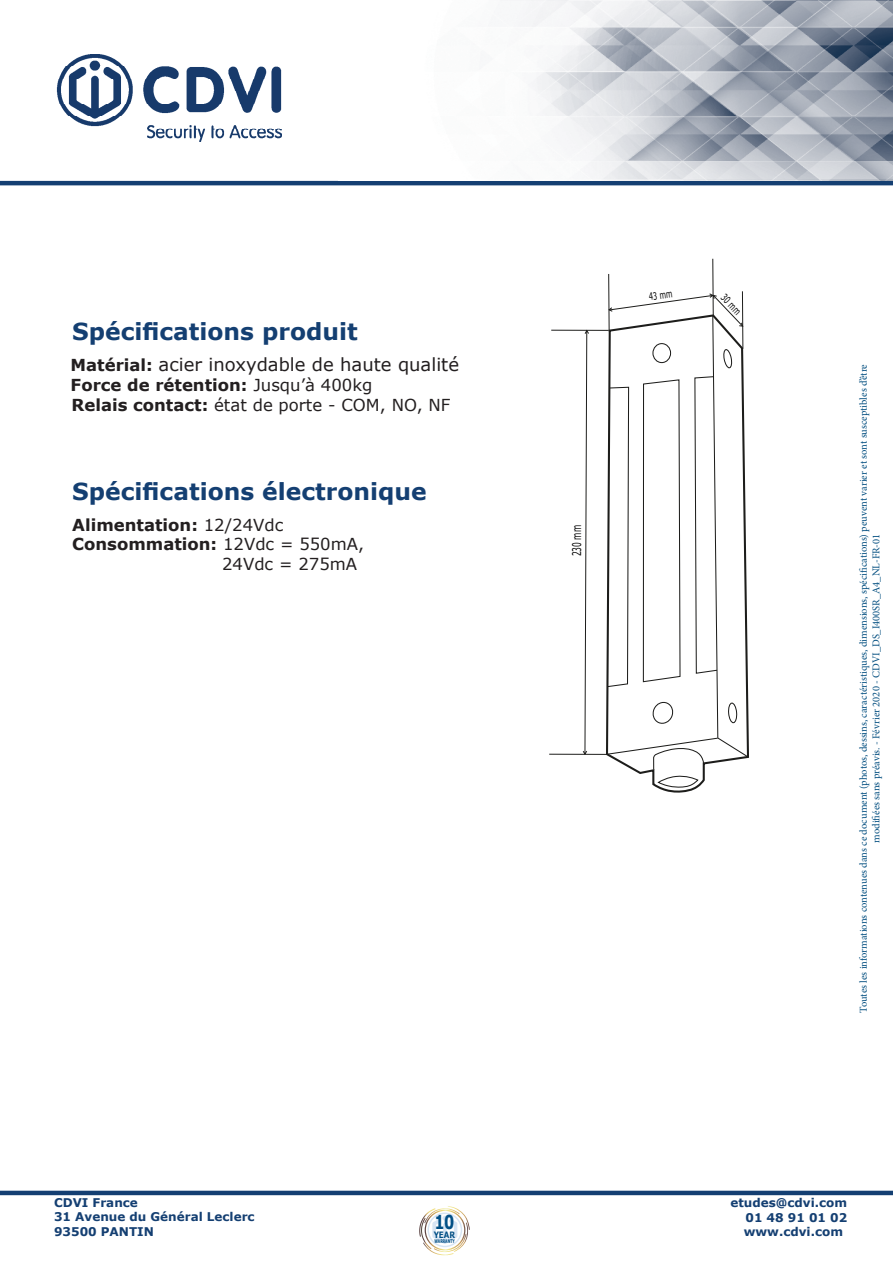
<style>
.page{position:relative;width:893px;height:1263px;background:#fff}
.page>*{position:absolute;margin:0;border:0;box-sizing:border-box;transform-origin:0 0}
.t1{font:700 23.4px "Verdana";color:#143f72}
.t2{font:700 19.2px "Verdana";color:#014f85;scale:.75 1}
.t3{font:18px "Verdana";color:#231f20}
.t4{font:700 16.5px "Verdana";color:#231f20}
.t5{font:16.5px "Verdana";color:#231f20}
.t6{font:12.15px "Verdana";color:#000;scale:.61 1}
.t7{font:700 12px/14.4px "Verdana";color:#143f72}
.t8{font:10.5px/12.6px "Minion Pro";color:#014d7f;text-align:center}
.t9{font:10.2px "Verdana";color:#000;scale:.65 1}
.t10{font:700 8.85px "Verdana";color:#014f85;scale:.82 1}
.t11{font:700 5.1px "Verdana";color:#014f85;scale:.62 1}
.s1{font-weight:700;font-size:16.5px}
.s2{font-weight:400}
.s3{font-weight:700}
</style>
<div class="page">
<hr style="left:0;top:1191px;width:893px;height:4px;background:#143f72">
<img style="left:56px;top:54px;width:226px;height:88px">
<svg style="left:419px;top:1206px;width:51px;height:49px"></svg>
<hr style="left:0;top:181px;width:893px;height:4px;background:#143f72">
<hr style="left:549px;top:754px;width:58px;height:1px;background:#1d1d1b">
<svg style="left:551px;top:258px;width:198px;height:530px"></svg>
<img style="left:501px;top:0;width:392px;height:181px">
<p class="t1" style="left:72px;top:315px;width:287px">Spécifications produit</p>
<p class="t3" style="left:71px;top:352px;width:390px"><span class="s1">Matérial:</span> acier inoxydable de haute qualité</p>
<p class="t4" style="left:71px;top:373px;width:303px">Force de rétention: <span class="s2">Jusqu’à 400kg</span></p>
<p class="t5" style="left:72px;top:394px;width:380px"><span class="s3">Relais contact:</span> état de porte - COM, NO, NF</p>
<p class="t1" style="left:72px;top:474px;width:356px">Spécifications électronique</p>
<p class="t4" style="left:72px;top:513px;width:213px">Alimentation: <span class="s2">12/24Vdc</span></p>
<p class="t4" style="left:72px;top:533px;width:293px">Consommation: <span class="s2">12Vdc = 550mA,</span></p>
<p class="t5" style="left:222px;top:553px;width:137px">24Vdc = 275mA</p>
<p class="t9" style="left:648px;top:290px;width:38px;rotate:-8deg">43 mm</p>
<p class="t9" style="left:728px;top:291px;width:38px;rotate:47deg">30 mm</p>
<p class="t6" style="left:569px;top:556px;width:53px;rotate:-90deg">230 mm</p>
<p class="t8" style="left:857px;top:1013px;width:650px;rotate:-90deg">Toutes les informations contenues dans ce document (photos, dessins, caractéristiques, dimensions, spécifications) peuvent varier et sont susceptibles d’être modifiées sans préavis. - Février 2020 - CDVI_DS_I400SR_A4_NL-FR-01</p>
<p class="t7" style="left:54px;top:1195px;width:202px">CDVI France<br>31 Avenue du Général Leclerc<br>93500 PANTIN</p>
<p class="t7" style="left:744px;top:1195px;width:105px;text-align:justify;text-indent:-13px">etudes@cdvi.com 01 48 91 01 02 www.cdvi.com</p>
<p class="t2" style="left:434px;top:1210px;width:28px">10</p>
<p class="t11" style="left:434px;top:1238px;width:34px">WARRANTY</p>
<p class="t10" style="left:434px;top:1228px;width:28px">YEAR</p>
</div>
